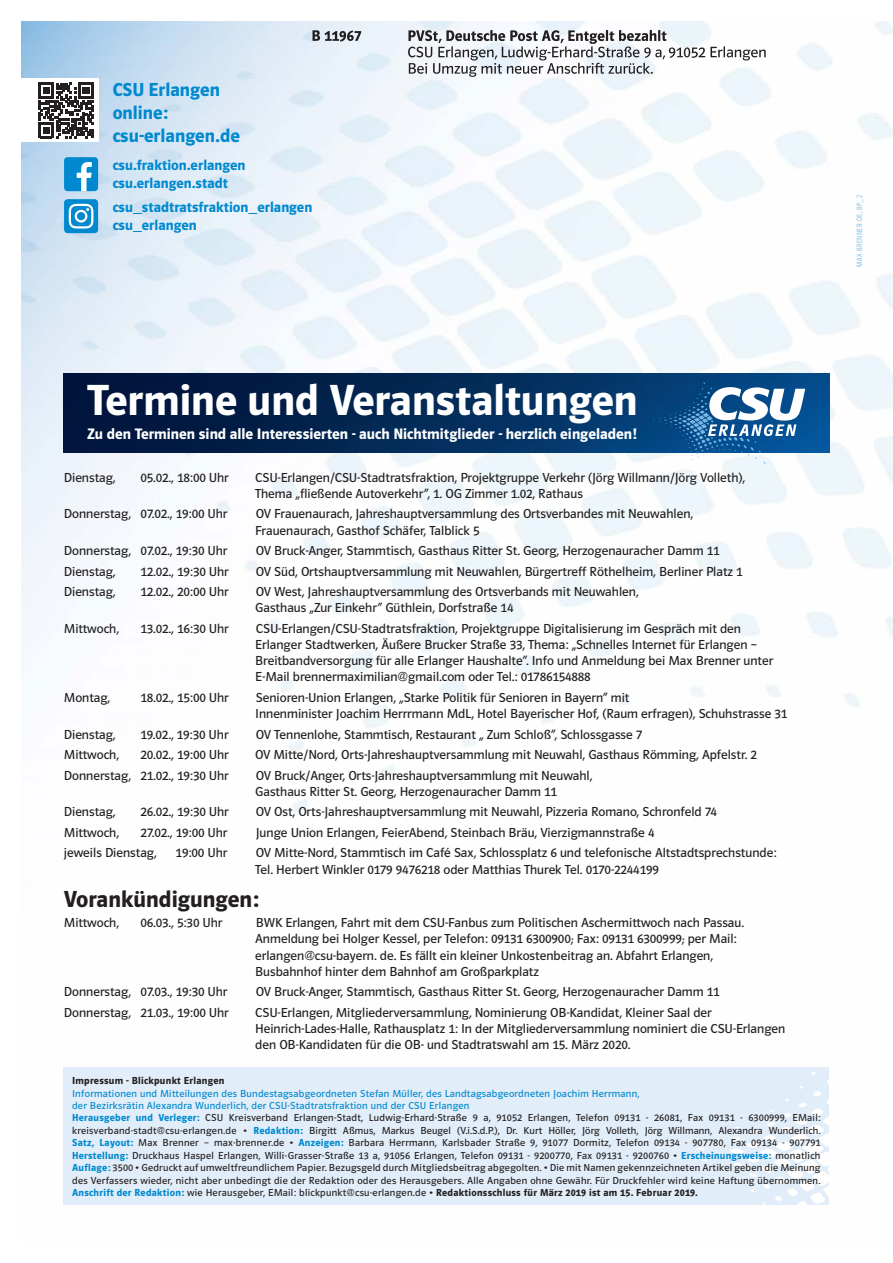
<style>
.page{position:relative;width:893px;height:1263px;background:#fff}
.page>*{position:absolute;margin:0;border:0;box-sizing:border-box;transform-origin:0 0}
.t1{font:600 45px "Polo 22";color:#fff}
.t2{font:600 24px "Polo 22";color:#231f20}
.t3{font:600 19.5px/23px "Polo 22";color:#0089cf}
.t4{font:600 15.6px "Polo 22";color:#fff}
.t5{font:600 15px/18px "Polo 22";color:#0089cf}
.t6{font:13.5px/16.2px "Polo 22 Buch";color:#231f20}
.t7{font:10.5px/12.5px "Polo 22 Buch";letter-spacing:.025em;color:#231f20}
.t8{font:600 10.5px "Polo 22";letter-spacing:.025em;color:#231f20}
.t9{font:7.5px "Avenir Next Condensed";letter-spacing:.05em;color:#77b6e4}
.s1{color:#0089cf}
.s2{font-family:"Polo 22";font-weight:600;color:#0089cf}
.s3{font-family:"Polo 22";font-weight:600}
</style>
<div class="page">
<img style="left:21px;top:21px;width:872px;height:1184px">
<div style="left:0;top:79px;width:98px;height:63px;background:#fff"></div>
<svg style="left:39px;top:83px;width:55px;height:55px"></svg>
<div style="left:64px;top:199px;width:34px;height:34px;background:#0089cf;border-radius:4px"></div>
<svg style="left:69px;top:204px;width:24px;height:25px"></svg>
<div style="left:64px;top:157px;width:34px;height:34px;background:#0089cf;border-radius:4px"></div>
<svg style="left:77px;top:162px;width:15px;height:29px"></svg>
<svg style="left:312px;top:30px;width:49px;height:12px"></svg>
<svg style="left:408px;top:30px;width:358px;height:47px"></svg>
<div style="left:64px;top:1067px;width:765px;height:138px;background:#e1edf8"></div>
<svg style="left:657px;top:1071px;width:172px;height:134px"></svg>
<img style="left:64px;top:373px;width:765px;height:79px">
<svg style="left:653px;top:382px;width:152px;height:82px"></svg>
<h3 class="t3" style="left:113px;top:78px;width:129px">CSU Erlangen online: csu-erlangen.de</h3>
<p class="t5" style="left:113px;top:156px;width:134px">csu.fraktion.erlangen csu.erlangen.stadt</p>
<p class="t5" style="left:113px;top:198px;width:201px">csu_stadtratsfraktion_erlangen csu_erlangen</p>
<p class="t9" style="left:853px;top:267px;width:74px;rotate:-90deg">MAX-BRENNER.DE, BP_2</p>
<h1 class="t1" style="left:87px;top:376px;width:552px">Termine und Veranstaltungen</h1>
<p class="t4" style="left:87px;top:426px;width:551px">Zu den Terminen sind alle Interessierten - auch Nichtmitglieder - herzlich eingeladen!</p>
<p class="t6" style="left:64px;top:469px;width:53px">Dienstag,</p>
<p class="t6" style="left:140px;top:469px;width:90px">05.02., 18:00 Uhr</p>
<p class="t6" style="left:255px;top:469px;width:491px">CSU-Erlangen/CSU-Stadtratsfraktion, Projektgruppe Verkehr (Jörg Willmann/Jörg Volleth),<br>Thema „fließende Autoverkehr“, 1. OG Zimmer 1.02, Rathaus</p>
<p class="t6" style="left:64px;top:506px;width:165px">Donnerstag, 07.02., 19:00 Uhr</p>
<p class="t6" style="left:255px;top:506px;width:439px">OV Frauenaurach, Jahreshauptversammlung des Ortsverbandes mit Neuwahlen,<br>Frauenaurach, Gasthof Schäfer, Talblick 5</p>
<p class="t6" style="left:64px;top:542px;width:165px">Donnerstag, 07.02., 19:30 Uhr</p>
<p class="t6" style="left:256px;top:542px;width:465px">OV Bruck-Anger, Stammtisch, Gasthaus Ritter St. Georg, Herzogenauracher Damm 11</p>
<p class="t6" style="left:64px;top:563px;width:53px">Dienstag,</p>
<p class="t6" style="left:140px;top:563px;width:90px">12.02., 19:30 Uhr</p>
<p class="t6" style="left:256px;top:563px;width:488px">OV Süd, Ortshauptversammlung mit Neuwahlen, Bürgertreff Röthelheim, Berliner Platz 1</p>
<p class="t6" style="left:64px;top:583px;width:53px">Dienstag,</p>
<p class="t6" style="left:140px;top:583px;width:90px">12.02., 20:00 Uhr</p>
<p class="t6" style="left:255px;top:583px;width:385px">OV West, Jahreshauptversammlung des Ortsverbands mit Neuwahlen,<br>Gasthaus „Zur Einkehr“ Güthlein, Dorfstraße 14</p>
<p class="t6" style="left:64px;top:620px;width:57px">Mittwoch,</p>
<p class="t6" style="left:140px;top:620px;width:90px">13.02., 16:30 Uhr</p>
<p class="t6" style="left:255px;top:620px;width:519px">CSU-Erlangen/CSU-Stadtratsfraktion, Projektgruppe Digitalisierung im Gespräch mit den Erlanger Stadtwerken, Äußere Brucker Straße 33, Thema: „Schnelles Internet für Erlangen – Breitbandversorgung für alle Erlanger Haushalte“. Info und Anmeldung bei Max Brenner unter E-Mail brennermaximilian@gmail.com oder Tel.: 01786154888</p>
<p class="t6" style="left:64px;top:689px;width:48px">Montag,</p>
<p class="t6" style="left:140px;top:689px;width:90px">18.02., 15:00 Uhr</p>
<p class="t6" style="left:255px;top:689px;width:533px">Senioren-Union Erlangen, „Starke Politik für Senioren in Bayern“ mit<br>Innenminister Joachim Herrrmann MdL, Hotel Bayerischer Hof, (Raum erfragen), Schuhstrasse 31</p>
<p class="t6" style="left:64px;top:726px;width:53px">Dienstag,</p>
<p class="t6" style="left:140px;top:726px;width:90px">19.02., 19:30 Uhr</p>
<p class="t6" style="left:256px;top:726px;width:388px">OV Tennenlohe, Stammtisch, Restaurant „ Zum Schloß“, Schlossgasse 7</p>
<p class="t6" style="left:64px;top:747px;width:57px">Mittwoch,</p>
<p class="t6" style="left:140px;top:747px;width:90px">20.02., 19:00 Uhr</p>
<p class="t6" style="left:255px;top:747px;width:503px">OV Mitte/Nord, Orts-Jahreshauptversammlung mit Neuwahl, Gasthaus Römming, Apfelstr. 2</p>
<p class="t6" style="left:64px;top:767px;width:166px">Donnerstag, 21.02., 19:30 Uhr</p>
<p class="t6" style="left:255px;top:767px;width:339px">OV Bruck/Anger, Orts-Jahreshauptversammlung mit Neuwahl,<br>Gasthaus Ritter St. Georg, Herzogenauracher Damm 11</p>
<p class="t6" style="left:64px;top:804px;width:53px">Dienstag,</p>
<p class="t6" style="left:140px;top:804px;width:90px">26.02., 19:30 Uhr</p>
<p class="t6" style="left:256px;top:804px;width:463px">OV Ost, Orts-Jahreshauptversammlung mit Neuwahl, Pizzeria Romano, Schronfeld 74</p>
<p class="t6" style="left:64px;top:824px;width:57px">Mittwoch,</p>
<p class="t6" style="left:140px;top:824px;width:88px">27.02., 19:00 Uhr</p>
<p class="t6" style="left:256px;top:824px;width:400px">Junge Union Erlangen, FeierAbend, Steinbach Bräu, Vierzigmannstraße 4</p>
<p class="t6" style="left:64px;top:845px;width:94px">jeweils Dienstag,</p>
<p class="t6" style="left:176px;top:845px;width:53px">19:00 Uhr</p>
<p class="t6" style="left:255px;top:845px;width:523px">OV Mitte-Nord, Stammtisch im Café Sax, Schlossplatz 6 und telefonische Altstadtsprechstunde:<br>Tel. Herbert Winkler 0179 9476218 oder Matthias Thurek Tel. 0170-2244199</p>
<h2 class="t2" style="left:64px;top:886px;width:197px">Vorankündigungen:</h2>
<p class="t6" style="left:64px;top:915px;width:57px">Mittwoch,</p>
<p class="t6" style="left:140px;top:915px;width:83px">06.03., 5:30 Uhr</p>
<p class="t6" style="left:255px;top:915px;width:490px">BWK Erlangen, Fahrt mit dem CSU-Fanbus zum Politischen Aschermittwoch nach Passau.<br>Anmeldung bei Holger Kessel, per Telefon: 09131 6300900; Fax: 09131 6300999; per Mail: erlangen@csu-bayern. de. Es fällt ein kleiner Unkostenbeitrag an. Abfahrt Erlangen, Busbahnhof hinter dem Bahnhof am Großparkplatz</p>
<p class="t6" style="left:64px;top:984px;width:165px">Donnerstag, 07.03., 19:30 Uhr</p>
<p class="t6" style="left:256px;top:984px;width:465px">OV Bruck-Anger, Stammtisch, Gasthaus Ritter St. Georg, Herzogenauracher Damm 11</p>
<p class="t6" style="left:64px;top:1004px;width:166px">Donnerstag, 21.03., 19:00 Uhr</p>
<p class="t6" style="left:255px;top:1004px;width:531px">CSU-Erlangen, Mitgliederversammlung, Nominierung OB-Kandidat, Kleiner Saal der<br>Heinrich-Lades-Halle, Rathausplatz 1: In der Mitgliederversammlung nominiert die CSU-Erlangen den OB-Kandidaten für die OB- und Stadtratswahl am 15. März 2020.</p>
<p class="t8" style="left:72px;top:1075px;width:154px">Impressum - Blickpunkt Erlangen</p>
<p class="t7" style="left:72px;top:1087px;width:750px"><span class="s1">Informationen und Mitteilungen des Bundestagsabgeordneten Stefan Müller, des Landtagsabgeordneten Joachim Herrmann,<br>der Bezirksrätin Alexandra Wunderlich, der CSU-Stadtratsfraktion und der CSU Erlangen<br></span><span class="s2">Herausgeber und Verleger:</span> CSU Kreisverband Erlangen-Stadt, Ludwig-Erhard-Straße 9 a, 91052 Erlangen, Telefon 09131 - 26081, Fax 09131 - 6300999, EMail: kreisverband-stadt@csu-erlangen.de • <span class="s2">Redaktion:</span> Birgitt Aßmus, Markus Beugel (V.i.S.d.P.), Dr. Kurt Höller, Jörg Volleth, Jörg Willmann, Alexandra Wunderlich.<br><span class="s2">Satz, Layout:</span> Max Brenner - max-brenner.de • <span class="s2">Anzeigen:</span> Barbara Herrmann, Karlsbader Straße 9, 91077 Dormitz, Telefon 09134 - 907780, Fax 09134 - 907791<br><span class="s2">Herstellung:</span> Druckhaus Haspel Erlangen, Willi-Grasser-Straße 13 a, 91056 Erlangen, Telefon 09131 - 9200770, Fax 09131 - 9200760 • <span class="s2">Erscheinungsweise:</span> monatlich <span class="s2">Auflage:</span> 3500 • Gedruckt auf umweltfreundlichem Papier. Bezugsgeld durch Mitgliedsbeitrag abgegolten. • Die mit Namen gekennzeichneten Artikel geben die Meinung des Verfassers wieder, nicht aber unbedingt die der Redaktion oder des Herausgebers. Alle Angaben ohne Gewähr. Für Druckfehler wird keine Haftung übernommen.<br><span class="s2">Anschrift der Redaktion:</span> wie Herausgeber, EMail: blickpunkt@csu-erlangen.de • <span class="s3">Redaktionsschluss für März 2019 ist am 15. Februar 2019.</span></p>
</div>
